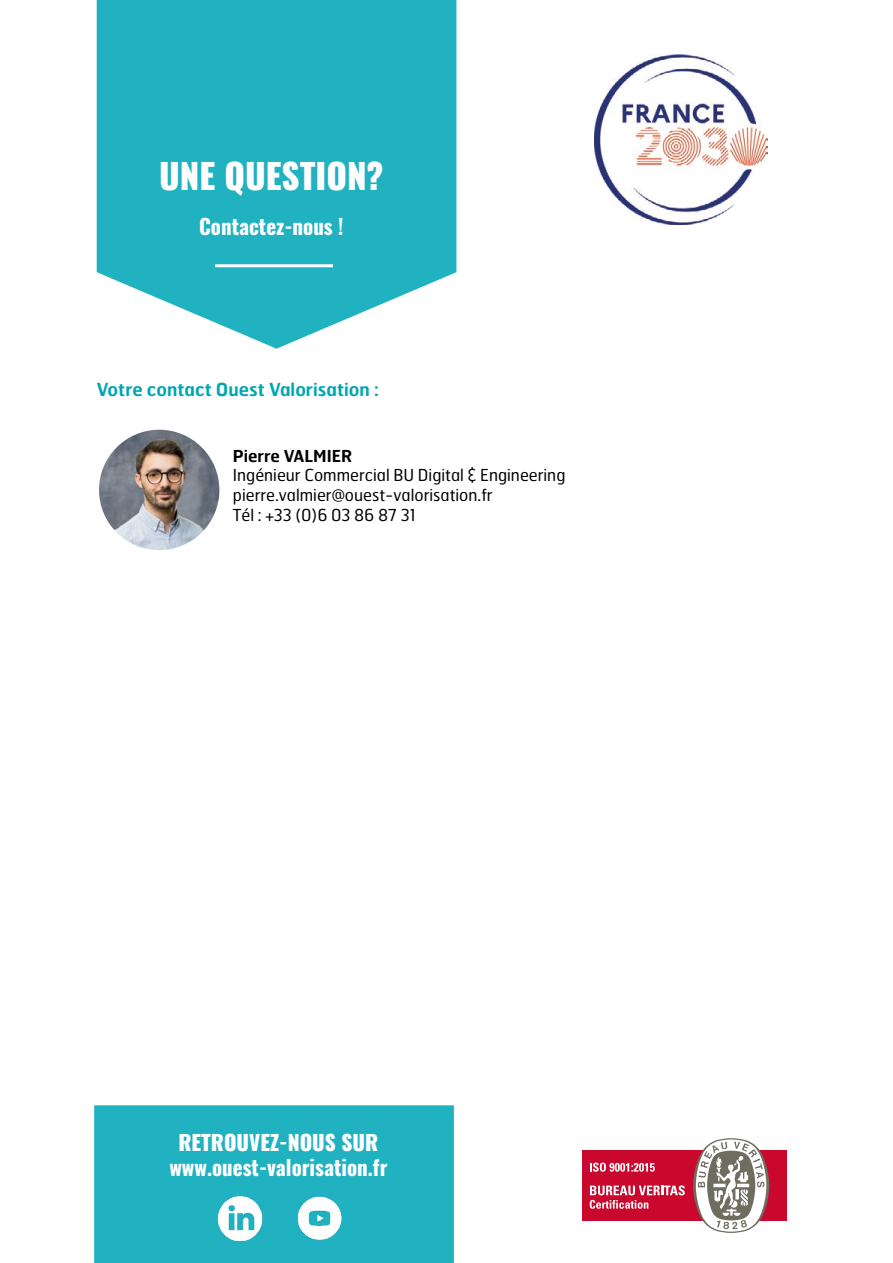
<style>
.page{position:relative;width:893px;height:1263px;background:#fff}
.page>*{position:absolute;margin:0;border:0;box-sizing:border-box;transform-origin:0 0}
.t1{font:800 34.5px "Oswald";color:#fff}
.t2{font:700 21px "Oswald";color:#fff}
.t3{font:800 21px "Oswald";color:#fff}
.t4{font:600 18px "Hermes FB";color:#00a6b0}
.t5{font:16.5px/19.8px "Hermes FB";color:#000}
.t6{font:600 16.5px "Hermes FB";color:#000}
</style>
<div class="page">
<svg style="left:97px;top:0;width:359px;height:349px;background:#39bac7"></svg>
<div style="left:94px;top:1105px;width:360px;height:158px;background:#21b2c1"></div>
<hr style="left:215px;top:264px;width:118px;height:3px;background:#fff">
<img style="left:99px;top:430px;width:120px;height:120px;border-radius:60px">
<img style="left:594px;top:54px;width:173px;height:170px">
<img style="left:210px;top:1188px;width:61px;height:61px">
<img style="left:289px;top:1188px;width:60px;height:60px">
<div style="left:582px;top:1150px;width:204px;height:70px;background:#ca082d"></div>
<svg style="left:590px;top:1163px;width:65px;height:9px"></svg>
<svg style="left:590px;top:1185px;width:95px;height:24px"></svg>
<svg style="left:693px;top:1138px;width:76px;height:95px"></svg>
<h1 class="t1" style="left:159px;top:152px;width:226px">UNE QUESTION?</h1>
<p class="t2" style="left:199px;top:212px;width:146px">Contactez-nous !</p>
<p class="t4" style="left:97px;top:377px;width:284px">Votre contact Ouest Valorisation :</p>
<p class="t6" style="left:233px;top:445px;width:121px">Pierre VALMIER</p>
<p class="t5" style="left:233px;top:465px;width:334px">Ingénieur Commercial BU Digital &amp; Engineering pierre.valmier@ouest-valorisation.fr<br>Tél : +33 (0)6 03 86 87 31</p>
<p class="t3" style="left:179px;top:1127px;width:201px">RETROUVEZ-NOUS SUR</p>
<p class="t2" style="left:169px;top:1153px;width:220px">www.ouest-valorisation.fr</p>
</div>
